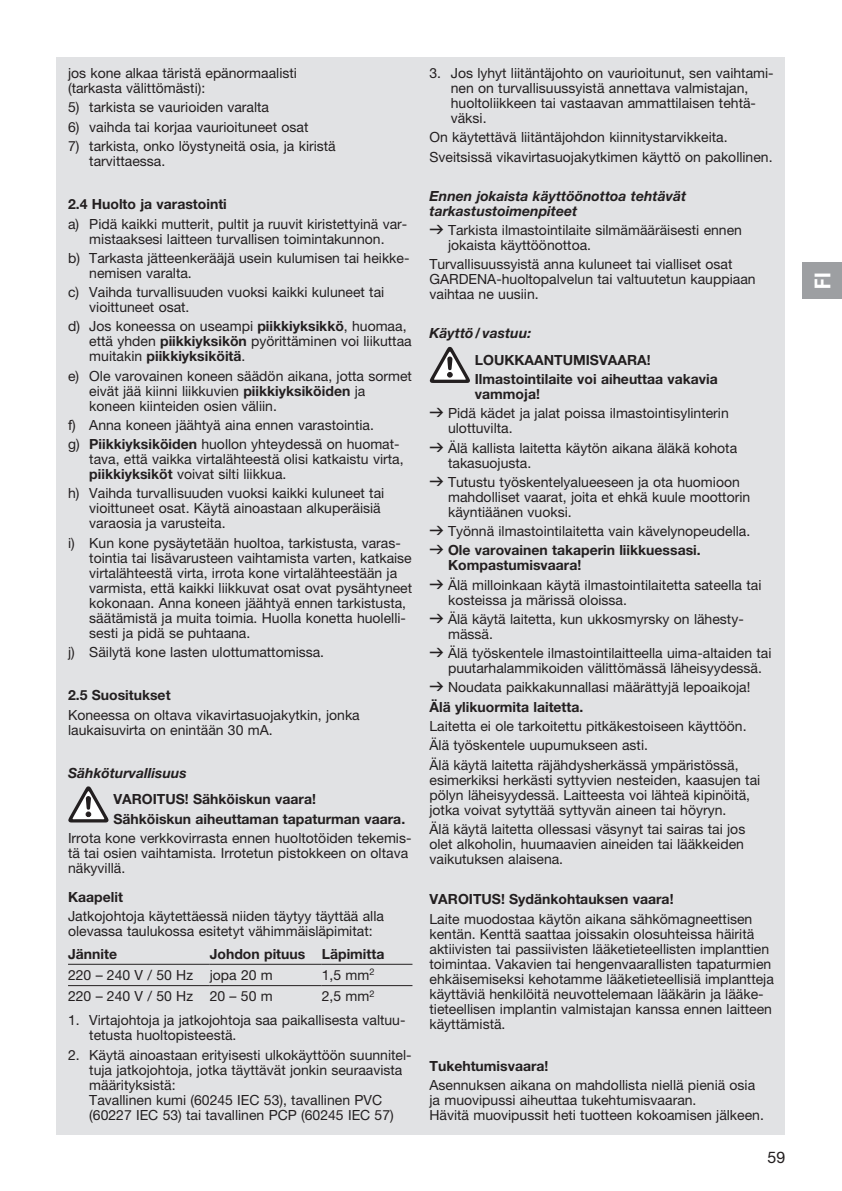
<style>
.page{position:relative;width:842px;height:1191px;background:#fff}
.page>*{position:absolute;margin:0;border:0;box-sizing:border-box;transform-origin:0 0}
.t1{font:22px "GARDENA Pro Bo Cond";color:#fff}
.t2{font:16px "GARDENA Pro";color:#231f20}
.t3{font:14px/15px "GARDENA Pro";color:#231f20}
.t4{font:700 14px/19.2px "GARDENA Pro";color:#231f20}
.t5{font:italic 700 14px/15px "GARDENA Pro";color:#231f20}
.s1{font-weight:700}
.s2{font-family:"Formdruck";font-size:16px}
</style>
<div class="page">
<div style="left:57px;top:57px;width:728px;height:1077px;background:#e1e2e4"></div>
<svg style="left:68px;top:786px;width:40px;height:36px"></svg>
<hr style="left:68px;top:964px;width:142px;height:1px;background:#231f20">
<hr style="left:210px;top:964px;width:112px;height:1px;background:#231f20">
<hr style="left:322px;top:964px;width:90px;height:1px;background:#231f20">
<hr style="left:68px;top:985px;width:142px;height:1px;background:#231f20">
<hr style="left:210px;top:985px;width:112px;height:1px;background:#231f20">
<hr style="left:322px;top:985px;width:90px;height:1px;background:#231f20">
<svg style="left:430px;top:347px;width:40px;height:36px"></svg>
<div style="left:802px;top:262px;width:40px;height:37px;background:#9d9fa2"></div>
<p class="t3" style="left:68px;top:66px;width:230px">jos kone alkaa täristä epänormaalisti (tarkasta välittömästi):</p>
<p class="t3" style="left:68px;top:100px;width:203px">5) tarkista se vaurioiden varalta</p>
<p class="t3" style="left:68px;top:119px;width:242px">6) vaihda tai korjaa vaurioituneet osat</p>
<p class="t3" style="left:89px;top:138px;width:248px;text-indent:-21px">7) tarkista, onko löystyneitä osia, ja kiristä tarvittaessa.</p>
<p class="t4" style="left:68px;top:194px;width:160px">2.4 Huolto ja varastointi</p>
<p class="t3" style="left:68px;top:216px;width:341px;text-align:center">a) Pidä kaikki mutterit, pultit ja ruuvit kiristettyinä var&shy;mistaaksesi laitteen turvallisen toimintakunnon.</p>
<p class="t3" style="left:89px;top:250px;width:322px;text-indent:-21px">b) Tarkasta jätteenkerääjä usein kulumisen tai heikke&shy;nemisen varalta.</p>
<p class="t3" style="left:89px;top:284px;width:297px;text-indent:-21px">c) Vaihda turvallisuuden vuoksi kaikki kuluneet tai vioittuneet osat.</p>
<p class="t3" style="left:89px;top:319px;width:324px;text-indent:-21px">d) Jos koneessa on useampi <span class="s1">piikkiyksikkö</span>, huomaa, että yhden <span class="s1">piikkiyksikön</span> pyörittäminen voi liikuttaa muitakin <span class="s1">piikkiyksiköitä</span>.</p>
<p class="t3" style="left:89px;top:368px;width:324px;text-indent:-21px">e) Ole varovainen koneen säädön aikana, jotta sormet eivät jää kiinni liikkuvien <span class="s1">piikkiyksiköiden</span> ja koneen kiinteiden osien väliin.</p>
<p class="t3" style="left:68px;top:415px;width:332px;line-height:19.2px">f) Anna koneen jäähtyä aina ennen varastointia.<br>g) <span class="s1">Piikkiyksiköiden</span> huollon yhteydessä on huomat-</p>
<p class="t3" style="left:89px;top:451px;width:316px">tava, että vaikka virtalähteestä olisi katkaistu virta, <span class="s1">piikkiyksiköt</span> voivat silti liikkua.</p>
<p class="t3" style="left:89px;top:486px;width:297px;text-indent:-21px">h) Vaihda turvallisuuden vuoksi kaikki kuluneet tai vioittuneet osat. Käytä ainoastaan alkuperäisiä varaosia ja varusteita.</p>
<p class="t3" style="left:89px;top:535px;width:324px;text-indent:-21px">i) Kun kone pysäytetään huoltoa, tarkistusta, varas&shy;tointia tai lisävarusteen vaihtamista varten, katkaise virtalähteestä virta, irrota kone virtalähteestään ja varmista, että kaikki liikkuvat osat ovat pysähtyneet kokonaan. Anna koneen jäähtyä ennen tarkistusta, säätämistä ja muita toimia. Huolla konetta huolelli&shy;sesti ja pidä se puhtaana.</p>
<p class="t3" style="left:68px;top:644px;width:258px">j) Säilytä kone lasten ulottumattomissa.</p>
<p class="t4" style="left:68px;top:685px;width:104px">2.5 Suositukset</p>
<p class="t3" style="left:68px;top:707px;width:293px">Koneessa on oltava vikavirtasuojakytkin, jonka laukaisuvirta on enintään 30 mA.</p>
<p class="t5" style="left:68px;top:765px;width:120px">Sähköturvallisuus</p>
<p class="t4" style="left:113px;top:789px;width:293px">VAROITUS! Sähköiskun vaara!<br>Sähköiskun aiheuttaman tapaturman vaara.</p>
<p class="t3" style="left:68px;top:830px;width:345px">Irrota kone verkkovirrasta ennen huoltotöiden tekemis&shy;tä tai osien vaihtamista. Irrotetun pistokkeen on oltava näkyvillä.</p>
<p class="t4" style="left:68px;top:887px;width:56px">Kaapelit</p>
<p class="t3" style="left:68px;top:908px;width:317px">Jatkojohtoja käytettäessä niiden täytyy täyttää alla olevassa taulukossa esitetyt vähimmäisläpimitat:</p>
<p class="t4" style="left:68px;top:943px;width:50px">Jännite</p>
<p class="t4" style="left:210px;top:943px;width:176px">Johdon pituus Läpimitta</p>
<p class="t3" style="left:68px;top:967px;width:206px">220 – 240 V / 50 Hz jopa 20 m</p>
<p class="t3" style="left:322px;top:967px;width:54px">1,5 mm<sup>2</sup></p>
<p class="t3" style="left:68px;top:988px;width:206px">220 – 240 V / 50 Hz 20 – 50 m</p>
<p class="t3" style="left:322px;top:988px;width:54px">2,5 mm<sup>2</sup></p>
<p class="t3" style="left:89px;top:1012px;width:318px;text-indent:-21px">1. Virtajohtoja ja jatkojohtoja saa paikallisesta valtuu&shy;tetusta huoltopisteestä.</p>
<p class="t3" style="left:89px;top:1047px;width:324px;text-indent:-21px">2. Käytä ainoastaan erityisesti ulkokäyttöön suunnitel&shy;tuja jatkojohtoja, jotka täyttävät jonkin seuraavista määrityksistä:<br>Tavallinen kumi (60245 IEC 53), tavallinen PVC (60227 IEC 53) tai tavallinen PCP (60245 IEC 57)</p>
<p class="t3" style="left:451px;top:65px;width:324px;text-indent:-21px">3. Jos lyhyt liitäntäjohto on vaurioitunut, sen vaihtami&shy;nen on turvallisuussyistä annettava valmistajan, huoltoliikkeen tai vastaavan ammattilaisen tehtä&shy;väksi.</p>
<p class="t3" style="left:429px;top:128px;width:345px;line-height:19.2px">On käytettävä liitäntäjohdon kiinnitystarvikkeita.<br>Sveitsissä vikavirtasuojakytkimen käyttö on pakollinen.</p>
<p class="t5" style="left:429px;top:188px;width:258px">Ennen jokaista käyttöönottoa tehtävät tarkastustoimenpiteet</p>
<p class="t3" style="left:448px;top:222px;width:295px;text-indent:-19px"><span class="s2">v</span> Tarkista ilmastointilaite silmämääräisesti ennen jokaista käyttöönottoa.</p>
<p class="t3" style="left:429px;top:257px;width:328px">Turvallisuussyistä anna kuluneet tai vialliset osat<br>GARDENA-huoltopalvelun tai valtuutetun kauppiaan vaihtaa ne uusiin.</p>
<p class="t5" style="left:429px;top:326px;width:103px">Käyttö/vastuu:</p>
<p class="t4" style="left:475px;top:350px;width:244px">LOUKKAANTUMISVAARA!<br>Ilmastointilaite voi aiheuttaa vakavia</p>
<p class="t3" style="left:429px;top:384px;width:301px;line-height:19.2px;text-indent:45px"><span class="s1">vammoja!<br></span><span class="s2">v</span> Pidä kädet ja jalat poissa ilmastointisylinterin</p>
<p class="t3" style="left:429px;top:418px;width:309px;line-height:19.2px;text-indent:19px">ulottuvilta.<br><span class="s2">v</span> Älä kallista laitetta käytön aikana äläkä kohota</p>
<p class="t3" style="left:429px;top:453px;width:312px;line-height:19.2px;text-indent:19px">takasuojusta.<br><span class="s2">v</span> Tutustu työskentelyalueeseen ja ota huomioon</p>
<p class="t3" style="left:448px;top:489px;width:304px">mahdolliset vaarat, joita et ehkä kuule moottorin käyntiäänen vuoksi.</p>
<p class="t3" style="left:429px;top:521px;width:322px;line-height:19.2px"><span class="s2">v</span> Työnnä ilmastointilaitetta vain kävelynopeudella. <span class="s2">v</span> <span class="s1">Ole varovainen takaperin liikkuessasi.</span></p>
<p class="t3" style="left:429px;top:555px;width:333px;line-height:19.2px;text-indent:19px"><span class="s1">Kompastumisvaara!<br></span><span class="s2">v</span> Älä milloinkaan käytä ilmastointilaitetta sateella tai</p>
<p class="t3" style="left:429px;top:590px;width:314px;line-height:19.2px;text-indent:19px">kosteissa ja märissä oloissa.<br><span class="s2">v</span> Älä käytä laitetta, kun ukkosmyrsky on lähesty-</p>
<p class="t3" style="left:429px;top:624px;width:343px;line-height:19.2px;text-indent:19px">mässä.<br><span class="s2">v</span> Älä työskentele ilmastointilaitteella uima-altaiden tai</p>
<p class="t3" style="left:429px;top:658px;width:334px;line-height:19.2px;text-indent:19px">puutarhalammikoiden välittömässä läheisyydessä. <span class="s2">v</span> Noudata paikkakunnallasi määrättyjä lepoaikoja!<br><span class="s1">Älä ylikuormita laitetta.</span></p>
<p class="t3" style="left:429px;top:716px;width:319px;line-height:19.2px">Laitetta ei ole tarkoitettu pitkäkestoiseen käyttöön.<br>Älä työskentele uupumukseen asti.<br>Älä käytä laitetta räjähdysherkässä ympäristössä,</p>
<p class="t3" style="left:429px;top:772px;width:332px">esimerkiksi herkästi syttyvien nesteiden, kaasujen tai pölyn läheisyydessä. Laitteesta voi lähteä kipinöitä, jotka voivat sytyttää syttyvän aineen tai höyryn.</p>
<p class="t3" style="left:429px;top:821px;width:317px;text-align:justify">Älä käytä laitetta ollessasi väsynyt tai sairas tai jos olet alkoholin, huumaavien aineiden tai lääkkeiden vaikutuksen alaisena.</p>
<p class="t4" style="left:429px;top:889px;width:246px">VAROITUS! Sydänkohtauksen vaara!</p>
<p class="t3" style="left:429px;top:911px;width:346px">Laite muodostaa käytön aikana sähkömagneettisen kentän. Kenttä saattaa joissakin olosuhteissa häiritä aktiivisten tai passiivisten lääketieteellisten implanttien toimintaa. Vakavien tai hengenvaarallisten tapaturmien ehkäisemiseksi kehotamme lääketieteellisiä implantteja käyttäviä henkilöitä neuvottelemaan lääkärin ja lääke&shy;tieteellisen implantin valmistajan kanssa ennen laitteen käyttämistä.</p>
<p class="t4" style="left:429px;top:1056px;width:120px">Tukehtumisvaara!</p>
<p class="t3" style="left:429px;top:1077px;width:336px">Asennuksen aikana on mahdollista niellä pieniä osia ja muovipussi aiheuttaa tukehtumisvaaran.<br>Hävitä muovipussit heti tuotteen kokoamisen jälkeen.</p>
<p class="t2" style="left:767px;top:1147px;width:19px">59</p>
<h1 class="t1" style="left:809px;top:289px;width:17px;rotate:-90deg">FI</h1>
</div>
